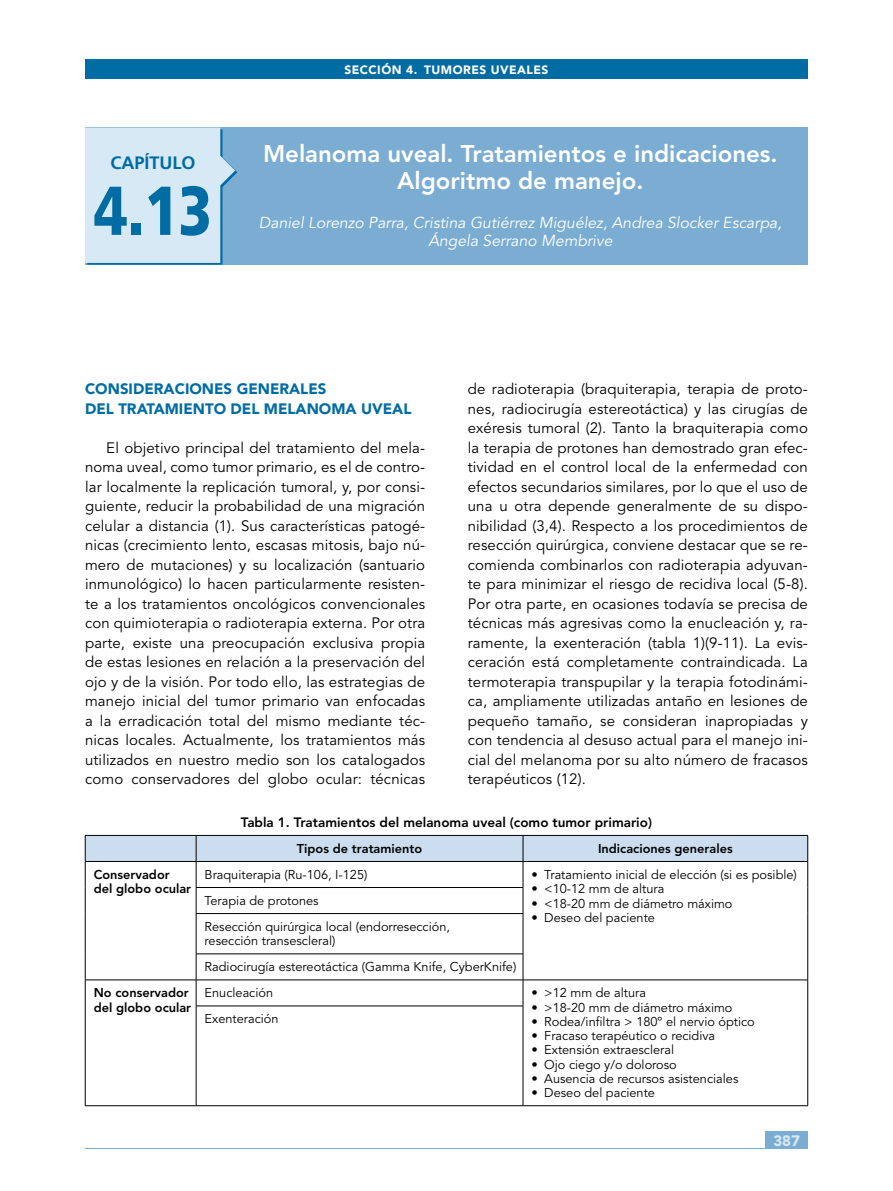
<style>
.page{position:relative;width:893px;height:1191px;background:#fff}
.page>*{position:absolute;margin:0;border:0;box-sizing:border-box;transform-origin:0 0}
.t1{font:900 69px "Frutiger LT Std";color:#006ca4;scale:.8 1}
.Titulo{font:800 24px/27px "Avenir LT Std";color:#fff;text-align:center}
.t2{font:700 18px "Frutiger LT Std";color:#006ca4}
.Autores{font:italic 15.75px/18px "Avenir LT Std";color:#fff;text-align:center}
.Texto_base{font:15px/19.5px "Avenir LT Std";letter-spacing:.01em;color:#000;text-align:justify}
.Ladillo_1{font:900 15px/19.5px "Avenir LT Std";color:#006ca4}
.t3{font:900 15px "Avenir LT Std";color:#d7e9f4}
.Titulo-2{font:800 13.5px "Avenir LT Std";color:#000}
.Base__Izda{font:12.75px/14.2px "Avenir LT Std";color:#000}
.Encabezado__Izda{font:800 12.75px/14.2px "Avenir LT Std";color:#000}
.Encabezado{font:800 12.75px "Avenir LT Std";color:#000}
.t4{font:900 12px "Avenir LT Std";letter-spacing:.04em;color:#fff}
</style>
<div class="page">
<div style="left:765px;top:1131px;width:43px;height:17px;background:#7badd2"></div>
<hr style="left:85px;top:1148px;width:723px;height:1px;background:#7badd2">
<div style="left:85px;top:60px;width:723px;height:19px;background:#006ca4"></div>
<div style="left:85px;top:128px;width:723px;height:137px;background:#7badd2"></div>
<svg style="left:85px;top:128px;width:152px;height:137px;background:#c9e0ee"></svg>
<svg style="left:86px;top:913px;width:721px;height:192px"></svg>
<hr style="left:85px;top:1105px;width:111px;height:1px;background:#000">
<hr style="left:523px;top:1105px;width:285px;height:1px;background:#000">
<hr style="left:196px;top:913px;width:327px;height:1px;background:#000">
<hr style="left:196px;top:953px;width:327px;height:1px;background:#000">
<hr style="left:196px;top:979px;width:327px;height:1px;background:#000">
<hr style="left:196px;top:1005px;width:327px;height:1px;background:#000">
<hr style="left:196px;top:1105px;width:327px;height:1px;background:#000">
<hr style="left:85px;top:913px;width:1px;height:41px;background:#000">
<hr style="left:196px;top:913px;width:1px;height:40px;background:#000">
<hr style="left:85px;top:979px;width:111px;height:1px;background:#000">
<svg style="left:85px;top:954px;width:1px;height:52px"></svg>
<svg style="left:196px;top:954px;width:1px;height:51px"></svg>
<hr style="left:85px;top:1006px;width:1px;height:99px;background:#000">
<hr style="left:196px;top:1006px;width:1px;height:99px;background:#000">
<hr style="left:523px;top:913px;width:1px;height:40px;background:#000">
<hr style="left:807px;top:913px;width:1px;height:41px;background:#000">
<hr style="left:523px;top:979px;width:285px;height:1px;background:#000">
<svg style="left:523px;top:954px;width:1px;height:51px"></svg>
<svg style="left:807px;top:954px;width:1px;height:52px"></svg>
<hr style="left:523px;top:1006px;width:1px;height:99px;background:#000">
<hr style="left:807px;top:1006px;width:1px;height:99px;background:#000">
<svg style="left:85px;top:834px;width:723px;height:79px"></svg>
<hr style="left:85px;top:861px;width:111px;height:1px;background:#000">
<hr style="left:196px;top:861px;width:327px;height:1px;background:#000">
<hr style="left:523px;top:861px;width:285px;height:1px;background:#000">
<p class="t2" style="left:111px;top:152px;width:87px">CAPÍTULO</p>
<h1 class="t1" style="left:94px;top:169px;width:149px">4.13</h1>
<p class="t4" style="left:344px;top:62px;width:205px">SECCIÓN 4. TUMORES UVEALES</p>
<p class="Titulo" style="left:263px;top:140px;width:516px">Melanoma uveal. Tratamientos e indicaciones.<br>Algoritmo de manejo.</p>
<p class="Autores" style="left:259px;top:214px;width:524px">Daniel Lorenzo Parra, Cristina Gutiérrez Miguélez, Andrea Slocker Escarpa,<br>Ángela Serrano Membrive</p>
<p class="Texto_base" style="left:468px;top:380px;width:342px">de radioterapia (braquiterapia, terapia de proto&shy;nes, radiocirugía estereotáctica) y las cirugías de exéresis tumoral (2). Tanto la braquiterapia como la terapia de protones han demostrado gran efec&shy;tividad en el control local de la enfermedad con efectos secundarios similares, por lo que el uso de una u otra depende generalmente de su dispo&shy;nibilidad (3,4). Respecto a los procedimientos de resección quirúrgica, conviene destacar que se re&shy;comienda combinarlos con radioterapia adyuvan&shy;te para minimizar el riesgo de recidiva local (5-8).<br>Por otra parte, en ocasiones todavía se precisa de técnicas más agresivas como la enucleación y, ra&shy;ramente, la exenteración (tabla 1)(9-11). La evis&shy;ceración está completamente contraindicada. La termoterapia transpupilar y la terapia fotodinámi&shy;ca, ampliamente utilizadas antaño en lesiones de pequeño tamaño, se consideran inapropiadas y con tendencia al desuso actual para el manejo ini&shy;cial del melanoma por su alto número de fracasos terapéuticos (12).</p>
<p class="Titulo-2" style="left:241px;top:814px;width:413px">Tabla 1. Tratamientos del melanoma uveal (como tumor primario)</p>
<p class="Encabezado" style="left:297px;top:841px;width:127px">Tipos de tratamiento</p>
<p class="Encabezado" style="left:598px;top:841px;width:136px">Indicaciones generales</p>
<p class="Ladillo_1" style="left:85px;top:379px;width:328px">CONSIDERACIONES GENERALES<br>DEL TRATAMIENTO DEL MELANOMA UVEAL</p>
<p class="Texto_base" style="left:85px;top:438px;width:342px;text-indent:21px">El objetivo principal del tratamiento del mela&shy;noma uveal, como tumor primario, es el de contro&shy;lar localmente la replicación tumoral, y, por consi&shy;guiente, reducir la probabilidad de una migración celular a distancia (1). Sus características patogé&shy;nicas (crecimiento lento, escasas mitosis, bajo nú&shy;mero de mutaciones) y su localización (santuario inmunológico) lo hacen particularmente resisten&shy;te a los tratamientos oncológicos convencionales con quimioterapia o radioterapia externa. Por otra parte, existe una preocupación exclusiva propia de estas lesiones en relación a la preservación del ojo y de la visión. Por todo ello, las estrategias de manejo inicial del tumor primario van enfocadas a la erradicación total del mismo mediante téc&shy;nicas locales. Actualmente, los tratamientos más utilizados en nuestro medio son los catalogados como conservadores del globo ocular: técnicas</p>
<p class="Encabezado__Izda" style="left:94px;top:867px;width:99px">Conservador del globo ocular</p>
<p class="Base__Izda" style="left:205px;top:868px;width:164px">Braquiterapia (Ru-106, I-125)</p>
<p class="Base__Izda" style="left:531px;top:868px;width:267px">• Tratamiento inicial de elección (si es posible)</p>
<p class="Base__Izda" style="left:531px;top:882px;width:134px">• &lt;10-12 mm de altura</p>
<p class="Base__Izda" style="left:531px;top:896px;width:202px">• &lt;18-20 mm de diámetro máximo</p>
<p class="Base__Izda" style="left:531px;top:910px;width:125px">• Deseo del paciente</p>
<p class="Base__Izda" style="left:205px;top:894px;width:116px">Terapia de protones</p>
<p class="Base__Izda" style="left:205px;top:920px;width:247px">Resección quirúrgica local (endorresección, resección transescleral)</p>
<p class="Base__Izda" style="left:205px;top:960px;width:313px">Radiocirugía estereotáctica (Gamma Knife, CyberKnife)</p>
<p class="Encabezado__Izda" style="left:94px;top:986px;width:99px">No conservador del globo ocular</p>
<p class="Base__Izda" style="left:205px;top:986px;width:70px">Enucleación</p>
<p class="Base__Izda" style="left:531px;top:986px;width:116px">• &gt;12 mm de altura</p>
<p class="Base__Izda" style="left:531px;top:1000px;width:202px">• &gt;18-20 mm de diámetro máximo</p>
<p class="Base__Izda" style="left:531px;top:1014px;width:225px">• Rodea/infiltra &gt; 180º el nervio óptico</p>
<p class="Base__Izda" style="left:531px;top:1029px;width:185px">• Fracaso terapéutico o recidiva</p>
<p class="Base__Izda" style="left:531px;top:1043px;width:144px">• Extensión extraescleral</p>
<p class="Base__Izda" style="left:531px;top:1057px;width:147px">• Ojo ciego y/o doloroso</p>
<p class="Base__Izda" style="left:531px;top:1071px;width:208px">• Ausencia de recursos asistenciales</p>
<p class="Base__Izda" style="left:531px;top:1086px;width:125px">• Deseo del paciente</p>
<p class="Base__Izda" style="left:205px;top:1012px;width:75px">Exenteración</p>
<p class="t3" style="left:773px;top:1131px;width:28px">387</p>
</div>
